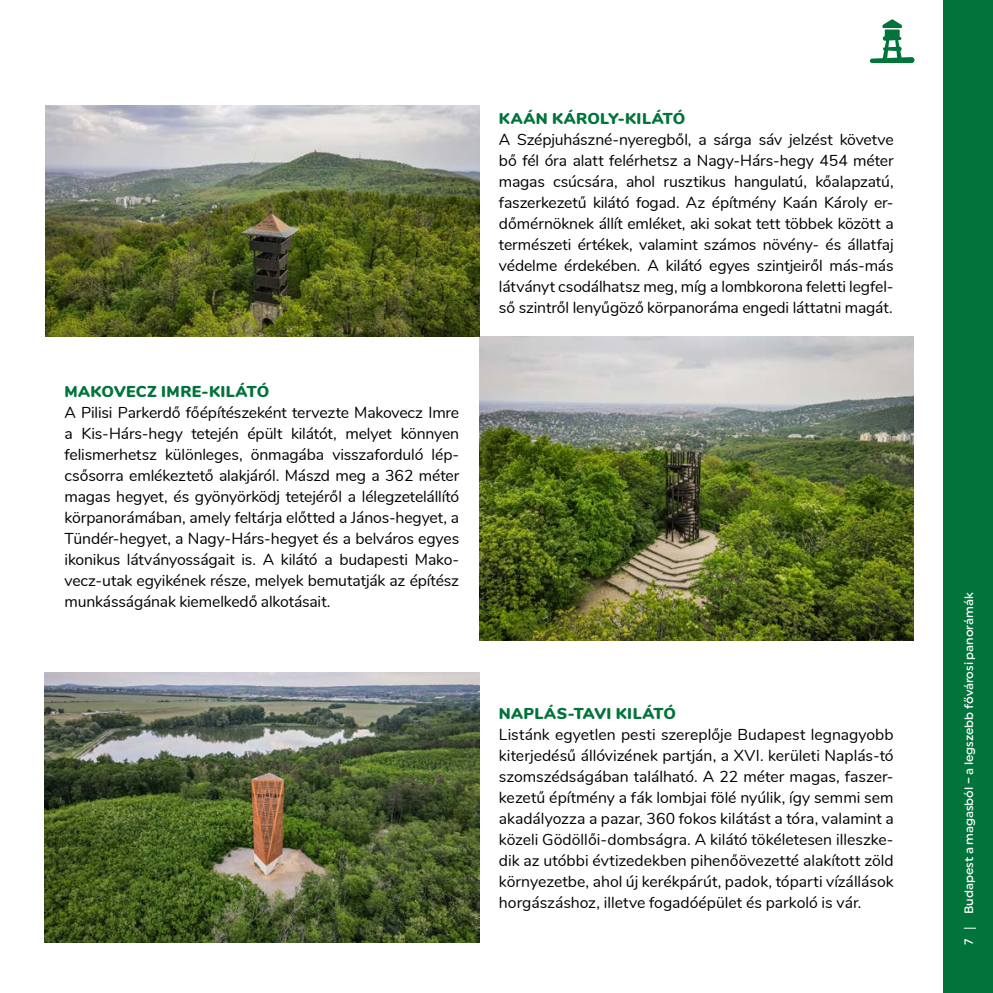
<style>
.page{position:relative;width:993px;height:993px;background:#fff}
.page>*{position:absolute;margin:0;border:0;box-sizing:border-box;transform-origin:0 0}
.t1{font:15.75px/21px "Nunito";letter-spacing:-.005em;color:#000;text-align:justify}
.t2{font:900 15.75px "Nunito";letter-spacing:.02em;color:#00743a}
.t3{font:500 12.25px "Uniform Rnd";letter-spacing:-.005em;color:#fff}
</style>
<div class="page">
<div style="left:943px;top:0;width:49px;height:992px;background:#00743a"></div>
<img style="left:479px;top:336px;width:434px;height:304px">
<img style="left:46px;top:105px;width:433px;height:231px">
<img style="left:45px;top:672px;width:434px;height:270px">
<svg style="left:869px;top:19px;width:45px;height:44px"></svg>
<p class="t2" style="left:64px;top:379px;width:206px">MAKOVECZ IMRE-KILÁTÓ</p>
<p class="t1" style="left:65px;top:401px;width:396px">A Pilisi Parkerdő főépítészeként tervezte Makovecz Imre a Kis-Hárs-hegy tetején épült kilátót, melyet könnyen felismerhetsz különleges, önmagába visszaforduló lép&shy;csősorra emlékeztető alakjáról. Mászd meg a 362 méter magas hegyet, és gyönyörködj tetejéről a lélegzetelállító körpanorámában, amely feltárja előtted a János-hegyet, a Tündér-hegyet, a Nagy-Hárs-hegyet és a belváros egyes ikonikus látványosságait is. A kilátó a budapesti Mako&shy;vecz-utak egyikének része, melyek bemutatják az építész munkásságának kiemelkedő alkotásait.</p>
<p class="t2" style="left:499px;top:106px;width:188px">KAÁN KÁROLY-KILÁTÓ</p>
<p class="t1" style="left:499px;top:128px;width:396px">A Szépjuhászné-nyeregből, a sárga sáv jelzést követve bő fél óra alatt felérhetsz a Nagy-Hárs-hegy 454 méter magas csúcsára, ahol rusztikus hangulatú, kőalapzatú, faszerkezetű kilátó fogad. Az építmény Kaán Károly er&shy;dőmérnöknek állít emléket, aki sokat tett többek között a természeti értékek, valamint számos növény- és állatfaj védelme érdekében. A kilátó egyes szintjeiről más-más látványt csodálhatsz meg, míg a lombkorona feletti legfel&shy;ső szintről lenyűgöző körpanoráma engedi láttatni magát.</p>
<p class="t2" style="left:499px;top:701px;width:178px">NAPLÁS-TAVI KILÁTÓ</p>
<p class="t1" style="left:499px;top:722px;width:396px">Listánk egyetlen pesti szereplője Budapest legnagyobb kiterjedésű állóvizének partján, a XVI. kerületi Naplás-tó szomszédságában található. A 22 méter magas, faszer&shy;kezetű építmény a fák lombjai fölé nyúlik, így semmi sem akadályozza a pazar, 360 fokos kilátást a tóra, valamint a közeli Gödöllői-dombságra. A kilátó tökéletesen illeszke&shy;dik az utóbbi évtizedekben pihenőövezetté alakított zöld környezetbe, ahol új kerékpárút, padok, tóparti vízállások horgászáshoz, illetve fogadóépület és parkoló is vár.</p>
<p class="t3" style="left:961px;top:913px;width:323px;rotate:-90deg">Budapest a magasból – a legszebb fővárosi panorámák</p>
<p class="t3" style="left:961px;top:944px;width:8px;rotate:-90deg">7</p>
</div>
